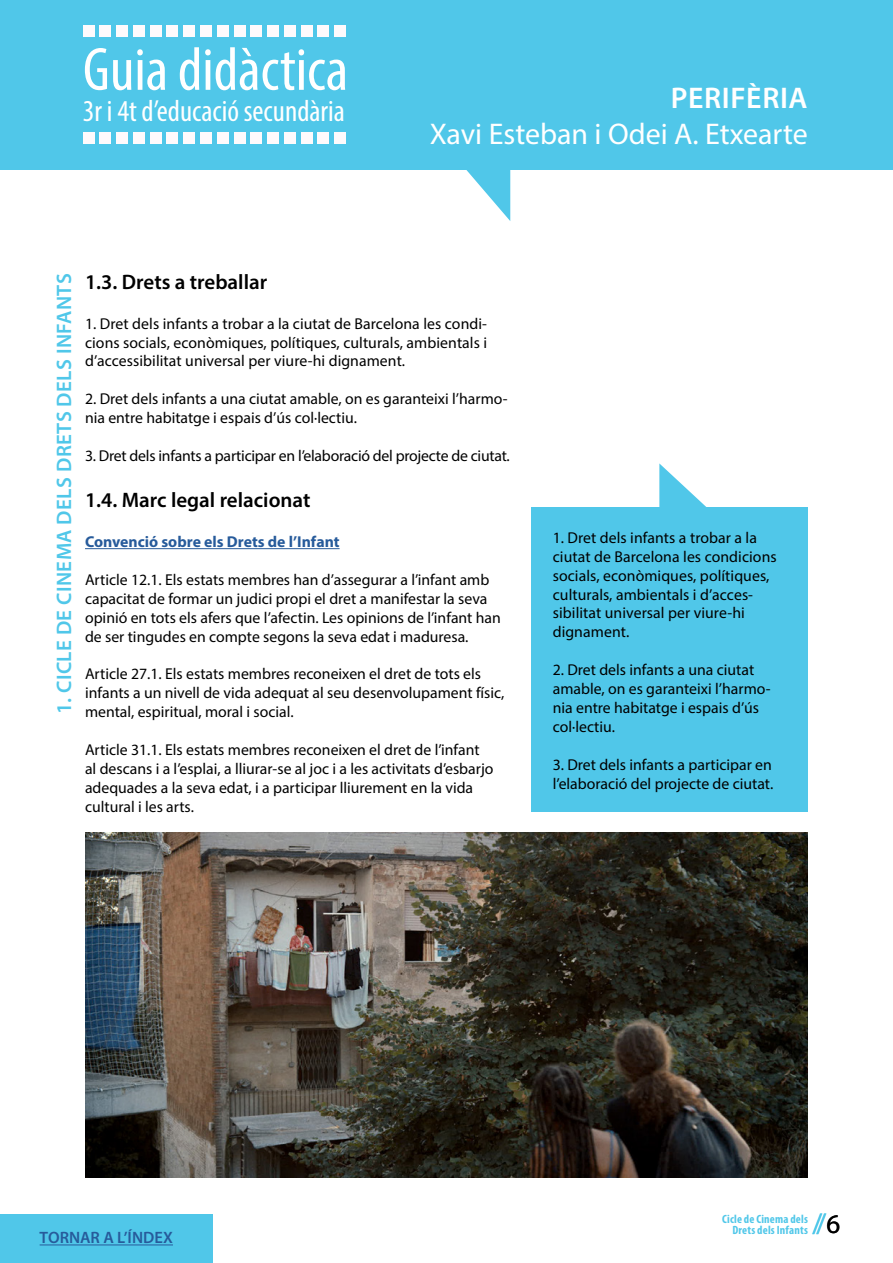
<style>
.page{position:relative;width:893px;height:1263px;background:#fff}
.page>*{position:absolute;margin:0;border:0;box-sizing:border-box;transform-origin:0 0}
.t1{font:condensed 61.5px "Myriad Pro";color:#fff}
.t2{font:condensed 30.45px "Myriad Pro";color:#fff}
.t3{font:30px "Myriad Pro";color:#fff}
.t4{font:600 30px "Myriad Pro";letter-spacing:.02em;color:#fff}
.t5{font:28.5px "Myriad Pro";color:#50c7e9}
.t6{font:600 21px "Myriad Pro";color:#000}
.t7{font:600 21px "Myriad Pro";letter-spacing:.02em;color:#50c7e9}
.t8{font:600 16.5px "Myriad Pro";color:#275b9b}
.t9{font:15.75px/18.9px "Myriad Pro";color:#000}
.t10{font:700 15.75px "Myriad Pro";color:#275b9b}
.t11{font:700 condensed 12px/10.5px "Myriad Pro";letter-spacing:.015em;color:#50c7e9;text-align:right}
.s1{font-size:27px;color:#000}
</style>
<div class="page">
<div style="left:0;top:0;width:893px;height:169px;background:#50c7e9"></div>
<svg style="left:459px;top:169px;width:51px;height:52px"></svg>
<div style="left:83px;top:26px;width:11px;height:11px;background:#fefafc"></div>
<div style="left:100px;top:26px;width:11px;height:11px;background:#fefafc"></div>
<div style="left:116px;top:26px;width:12px;height:11px;background:#fefafc"></div>
<div style="left:133px;top:26px;width:12px;height:11px;background:#fefafc"></div>
<div style="left:150px;top:26px;width:11px;height:11px;background:#fefafc"></div>
<div style="left:167px;top:26px;width:11px;height:11px;background:#fefafc"></div>
<div style="left:183px;top:26px;width:12px;height:11px;background:#fefafc"></div>
<div style="left:200px;top:26px;width:12px;height:11px;background:#fefafc"></div>
<div style="left:217px;top:26px;width:11px;height:11px;background:#fefafc"></div>
<div style="left:234px;top:26px;width:11px;height:11px;background:#fefafc"></div>
<div style="left:251px;top:26px;width:11px;height:11px;background:#fefafc"></div>
<div style="left:267px;top:26px;width:12px;height:11px;background:#fefafc"></div>
<div style="left:284px;top:26px;width:12px;height:11px;background:#fefafc"></div>
<div style="left:301px;top:26px;width:11px;height:11px;background:#fefafc"></div>
<div style="left:318px;top:26px;width:11px;height:11px;background:#fefafc"></div>
<div style="left:334px;top:26px;width:12px;height:11px;background:#fefafc"></div>
<div style="left:83px;top:132px;width:11px;height:12px;background:#fefafc"></div>
<div style="left:100px;top:132px;width:11px;height:12px;background:#fefafc"></div>
<div style="left:116px;top:132px;width:12px;height:12px;background:#fefafc"></div>
<div style="left:133px;top:132px;width:12px;height:12px;background:#fefafc"></div>
<div style="left:150px;top:132px;width:11px;height:12px;background:#fefafc"></div>
<div style="left:167px;top:132px;width:11px;height:12px;background:#fefafc"></div>
<div style="left:183px;top:132px;width:12px;height:12px;background:#fefafc"></div>
<div style="left:200px;top:132px;width:12px;height:12px;background:#fefafc"></div>
<div style="left:217px;top:132px;width:11px;height:12px;background:#fefafc"></div>
<div style="left:234px;top:132px;width:11px;height:12px;background:#fefafc"></div>
<div style="left:251px;top:132px;width:11px;height:12px;background:#fefafc"></div>
<div style="left:267px;top:132px;width:12px;height:12px;background:#fefafc"></div>
<div style="left:284px;top:132px;width:12px;height:12px;background:#fefafc"></div>
<div style="left:301px;top:132px;width:11px;height:12px;background:#fefafc"></div>
<div style="left:318px;top:132px;width:11px;height:12px;background:#fefafc"></div>
<div style="left:334px;top:132px;width:12px;height:12px;background:#fefafc"></div>
<div style="left:0;top:1214px;width:213px;height:49px;background:#50c7e9"></div>
<hr style="left:40px;top:1244px;width:133px;height:1px;background:#275b9b">
<hr style="left:85px;top:548px;width:255px;height:1px;background:#275b9b">
<div style="left:531px;top:507px;width:277px;height:305px;background:#50c7e9"></div>
<svg style="left:659px;top:463px;width:47px;height:44px"></svg>
<img style="left:85px;top:833px;width:723px;height:345px">
<h1 class="t1" style="left:83px;top:32px;width:267px">Guia didàctica</h1>
<h2 class="t2" style="left:83px;top:93px;width:263px">3r i 4t d’educació secundària</h2>
<h3 class="t4" style="left:671px;top:79px;width:138px">PERIFÈRIA</h3>
<h3 class="t3" style="left:430px;top:115px;width:380px">Xavi Esteban i Odei A. Etxearte</h3>
<h3 class="t7" style="left:51px;top:714px;width:442px;rotate:-90deg">1. CICLE DE CINEMA DELS DRETS DELS INFANTS</h3>
<h3 class="t6" style="left:85px;top:268px;width:184px">1.3. Drets a treballar</h3>
<p class="t9" style="left:85px;top:314px;width:404px;text-align:justify">1. Dret dels infants a trobar a la ciutat de Barcelona les condi&shy;cions socials, econòmiques, polítiques, culturals, ambientals i d’accessibilitat universal per viure-hi dignament.</p>
<p class="t9" style="left:85px;top:389px;width:424px">2. Dret dels infants a una ciutat amable, on es garanteixi l’harmo&shy;nia entre habitatge i espais d’ús col·lectiu.</p>
<p class="t9" style="left:85px;top:446px;width:426px">3. Dret dels infants a participar en l’elaboració del projecte de ciutat.</p>
<h3 class="t6" style="left:85px;top:487px;width:227px">1.4. Marc legal relacionat</h3>
<p class="t10" style="left:85px;top:531px;width:256px">Convenció sobre els Drets de l’Infant</p>
<p class="t9" style="left:85px;top:570px;width:417px">Article 12.1. Els estats membres han d’assegurar a l’infant amb capacitat de formar un judici propi el dret a manifestar la seva opinió en tots els afers que l’afectin. Les opinions de l’infant han de ser tingudes en compte segons la seva edat i maduresa.</p>
<p class="t9" style="left:85px;top:664px;width:421px">Article 27.1. Els estats membres reconeixen el dret de tots els infants a un nivell de vida adequat al seu desenvolupament físic, mental, espiritual, moral i social.</p>
<p class="t9" style="left:85px;top:740px;width:410px">Article 31.1. Els estats membres reconeixen el dret de l’infant al descans i a l’esplai, a lliurar-se al joc i a les activitats d’esbarjo adequades a la seva edat, i a participar lliurement en la vida cultural i les arts.</p>
<p class="t9" style="left:553px;top:528px;width:225px">1. Dret dels infants a trobar a la ciutat de Barcelona les condicions socials, econòmiques, polítiques, culturals, ambientals i d’acces&shy;sibilitat universal per viure-hi dignament.</p>
<p class="t9" style="left:553px;top:660px;width:219px">2. Dret dels infants a una ciutat amable, on es garanteixi l’harmo&shy;nia entre habitatge i espais d’ús col·lectiu.</p>
<p class="t9" style="left:553px;top:755px;width:222px">3. Dret dels infants a participar en l’elaboració del projecte de ciutat.</p>
<p class="t8" style="left:40px;top:1227px;width:135px">TORNAR A L’ÍNDEX</p>
<h3 class="t5" style="left:812px;top:1206px;width:29px">//<span class="s1">6</span></h3>
<p class="t11" style="left:722px;top:1213px;width:87px">Cicle de Cinema dels<br>Drets dels Infants</p>
</div>
